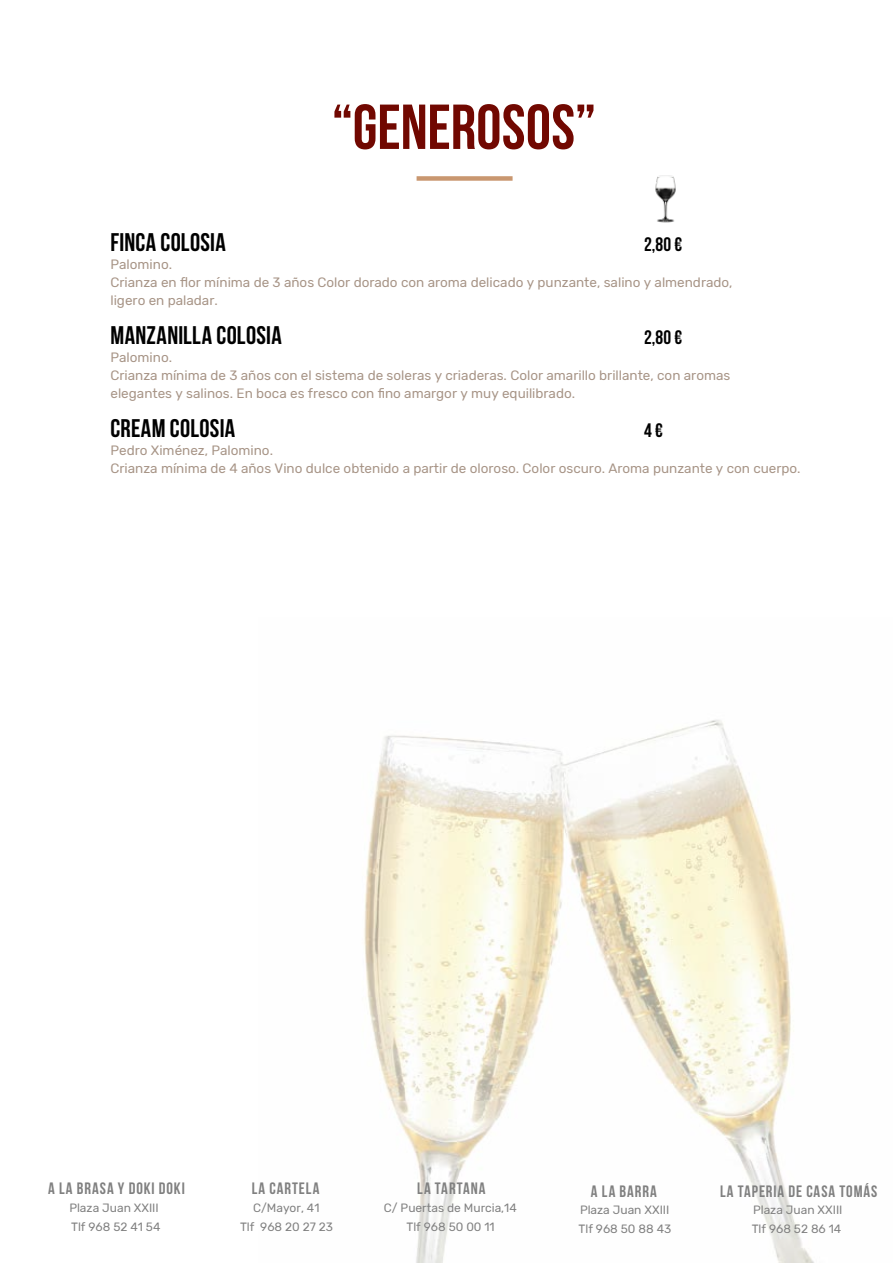
<style>
.page{position:relative;width:893px;height:1263px;background:#fff}
.page>*{position:absolute;margin:0;border:0;box-sizing:border-box;transform-origin:0 0}
.t1{font:700 63.3px "Bebas Neue";color:#710801}
.t2{font:700 25.5px "Bebas Neue";letter-spacing:.015em;color:#000}
.t3{font:700 19.5px "Bebas Neue";color:#000}
.t4{font:700 16.5px "Bebas Neue";letter-spacing:.06em;color:#808080}
.t5{font:13.5px/18px "Rubik";color:#a79486}
.t6{font:12px "Rubik";color:#808080}
</style>
<div class="page">
<img style="left:364px;top:720px;width:450px;height:543px">
<div style="left:417px;top:176px;width:96px;height:5px;background:#c99770"></div>
<img style="left:655px;top:175px;width:21px;height:48px">
<h1 class="t1" style="left:332px;top:92px;width:266px">“GENEROSOS”</h1>
<h2 class="t2" style="left:110px;top:228px;width:117px">FINCA COLOSIA</h2>
<h3 class="t3" style="left:644px;top:233px;width:40px">2,80 €</h3>
<p class="t5" style="left:110px;top:255px;width:624px">Palomino.<br>Crianza en flor mínima de 3 años Color dorado con aroma delicado y punzante, salino y almendrado, ligero en paladar.</p>
<h2 class="t2" style="left:110px;top:321px;width:173px">MANZANILLA COLOSIA</h2>
<h3 class="t3" style="left:644px;top:326px;width:40px">2,80 €</h3>
<p class="t5" style="left:110px;top:348px;width:621px">Palomino.<br>Crianza mínima de 3 años con el sistema de soleras y criaderas. Color amarillo brillante, con aromas elegantes y salinos. En boca es fresco con fino amargor y muy equilibrado.</p>
<h2 class="t2" style="left:110px;top:414px;width:126px">CREAM COLOSIA</h2>
<h3 class="t3" style="left:644px;top:419px;width:20px">4 €</h3>
<p class="t5" style="left:110px;top:441px;width:692px">Pedro Ximénez, Palomino.<br>Crianza mínima de 4 años Vino dulce obtenido a partir de oloroso. Color oscuro. Aroma punzante y con cuerpo.</p>
<p class="t4" style="left:48px;top:1179px;width:138px">A LA BRASA Y DOKI DOKI</p>
<p class="t6" style="left:69px;top:1201px;width:91px">Plaza Juan XXIII</p>
<p class="t6" style="left:71px;top:1220px;width:91px">Tlf 968 52 41 54</p>
<p class="t4" style="left:252px;top:1179px;width:69px">LA CARTELA</p>
<p class="t6" style="left:253px;top:1201px;width:68px">C/Mayor, 41</p>
<p class="t6" style="left:240px;top:1220px;width:95px">Tlf 968 20 27 23</p>
<p class="t4" style="left:417px;top:1179px;width:70px">LA TARTANA</p>
<p class="t6" style="left:384px;top:1201px;width:134px">C/ Puertas de Murcia,14</p>
<p class="t6" style="left:406px;top:1220px;width:90px">Tlf 968 50 00 11</p>
<p class="t4" style="left:591px;top:1182px;width:68px">A LA BARRA</p>
<p class="t6" style="left:580px;top:1203px;width:91px">Plaza Juan XXIII</p>
<p class="t6" style="left:579px;top:1222px;width:94px">Tlf 968 50 88 43</p>
<p class="t4" style="left:720px;top:1182px;width:159px">LA TAPERIA DE CASA TOMÁS</p>
<p class="t6" style="left:753px;top:1203px;width:91px">Plaza Juan XXIII</p>
<p class="t6" style="left:752px;top:1222px;width:91px">Tlf 968 52 86 14</p>
</div>
